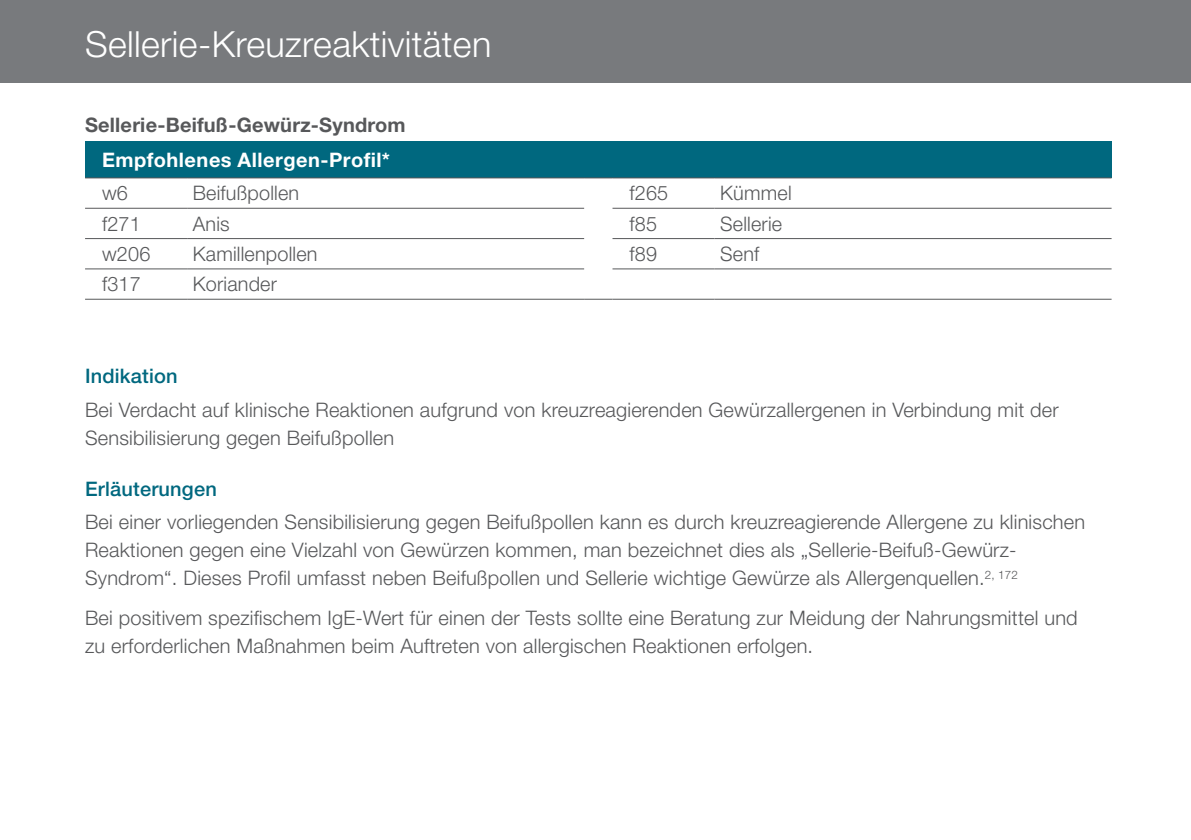
<style>
.page{position:relative;width:1191px;height:840px;background:#fff}
.page>*{position:absolute;margin:0;border:0;box-sizing:border-box;transform-origin:0 0}
.t1{font:300 36px "Helvetica Neue LT Std";letter-spacing:.01em;color:#fff}
.t2{font:300 20px/28px "Helvetica Neue LT Std";letter-spacing:.01em;color:#57585a}
.t3{font:700 20px "Helvetica Neue LT Std";letter-spacing:.01em;color:#57585a}
.Title_Row_-_Left{font:700 20px "Helvetica Neue LT Std";letter-spacing:.025em;color:#fff}
.t4{font:500 20px "Helvetica Neue LT Std";letter-spacing:.01em;color:#00687f}
</style>
<div class="page">
<div style="left:0;top:0;width:1191px;height:82px;background:#787a7d"></div>
<div style="left:85px;top:142px;width:1026px;height:36px;background:#00687f"></div>
<hr style="left:85px;top:177px;width:102px;height:1px;background:#57585a">
<hr style="left:85px;top:268px;width:102px;height:1px;background:#57585a">
<hr style="left:612px;top:177px;width:102px;height:1px;background:#57585a">
<hr style="left:85px;top:299px;width:102px;height:1px;background:#57585a">
<hr style="left:187px;top:177px;width:397px;height:1px;background:#57585a">
<hr style="left:187px;top:268px;width:397px;height:1px;background:#57585a">
<hr style="left:714px;top:177px;width:397px;height:1px;background:#57585a">
<hr style="left:187px;top:299px;width:397px;height:1px;background:#57585a">
<hr style="left:85px;top:208px;width:102px;height:1px;background:#57585a">
<hr style="left:612px;top:208px;width:102px;height:1px;background:#57585a">
<hr style="left:187px;top:208px;width:397px;height:1px;background:#57585a">
<hr style="left:714px;top:208px;width:397px;height:1px;background:#57585a">
<hr style="left:612px;top:238px;width:102px;height:1px;background:#57585a">
<hr style="left:714px;top:238px;width:397px;height:1px;background:#57585a">
<hr style="left:612px;top:268px;width:102px;height:1px;background:#57585a">
<hr style="left:714px;top:268px;width:397px;height:1px;background:#57585a">
<hr style="left:612px;top:299px;width:102px;height:1px;background:#57585a">
<hr style="left:714px;top:299px;width:397px;height:1px;background:#57585a">
<hr style="left:85px;top:238px;width:102px;height:1px;background:#57585a">
<hr style="left:187px;top:238px;width:397px;height:1px;background:#57585a">
<svg style="left:584px;top:177px;width:28px;height:1px"></svg>
<svg style="left:584px;top:299px;width:28px;height:1px"></svg>
<p class="t1" style="left:85px;top:22px;width:408px">Sellerie-Kreuzreaktivitäten</p>
<p class="t3" style="left:85px;top:112px;width:322px">Sellerie-Beifuß-Gewürz-Syndrom</p>
<p class="Title_Row_-_Left" style="left:102px;top:147px;width:289px">Empfohlenes Allergen-Profil*</p>
<p class="t2" style="left:102px;top:178px;width:27px">w6</p>
<p class="t2" style="left:193px;top:178px;width:108px">Beifußpollen</p>
<p class="t2" style="left:629px;top:178px;width:40px">f265</p>
<p class="t2" style="left:720px;top:178px;width:73px">Kümmel</p>
<p class="t2" style="left:102px;top:209px;width:40px">f271</p>
<p class="t2" style="left:193px;top:209px;width:38px">Anis</p>
<p class="t2" style="left:629px;top:209px;width:29px">f85</p>
<p class="t2" style="left:720px;top:209px;width:63px">Sellerie</p>
<p class="t2" style="left:102px;top:239px;width:50px">w206</p>
<p class="t2" style="left:193px;top:239px;width:126px">Kamillenpollen</p>
<p class="t2" style="left:629px;top:239px;width:29px">f89</p>
<p class="t2" style="left:720px;top:239px;width:41px">Senf</p>
<p class="t2" style="left:102px;top:269px;width:40px">f317</p>
<p class="t2" style="left:193px;top:269px;width:86px">Koriander</p>
<p class="t4" style="left:85px;top:364px;width:94px">Indikation</p>
<p class="t2" style="left:85px;top:395px;width:975px">Bei Verdacht auf klinische Reaktionen aufgrund von kreuzreagierenden Gewürzallergenen in Verbindung mit der<br>Sensibilisierung gegen Beifußpollen</p>
<p class="t4" style="left:85px;top:476px;width:133px">Erläuterungen</p>
<p class="t2" style="left:85px;top:507px;width:1001px">Bei einer vorliegenden Sensibilisierung gegen Beifußpollen kann es durch kreuzreagierende Allergene zu klinischen<br>Reaktionen gegen eine Vielzahl von Gewürzen kommen, man bezeichnet dies als „Sellerie-Beifuß-Gewürz-<br>Syndrom“. Dieses Profil umfasst neben Beifußpollen und Sellerie wichtige Gewürze als Allergenquellen.<sup>2,</sup> <sup>172</sup></p>
<p class="t2" style="left:85px;top:603px;width:994px">Bei positivem spezifischem IgE-Wert für einen der Tests sollte eine Beratung zur Meidung der Nahrungsmittel und zu erforderlichen Maßnahmen beim Auftreten von allergischen Reaktionen erfolgen.</p>
</div>
